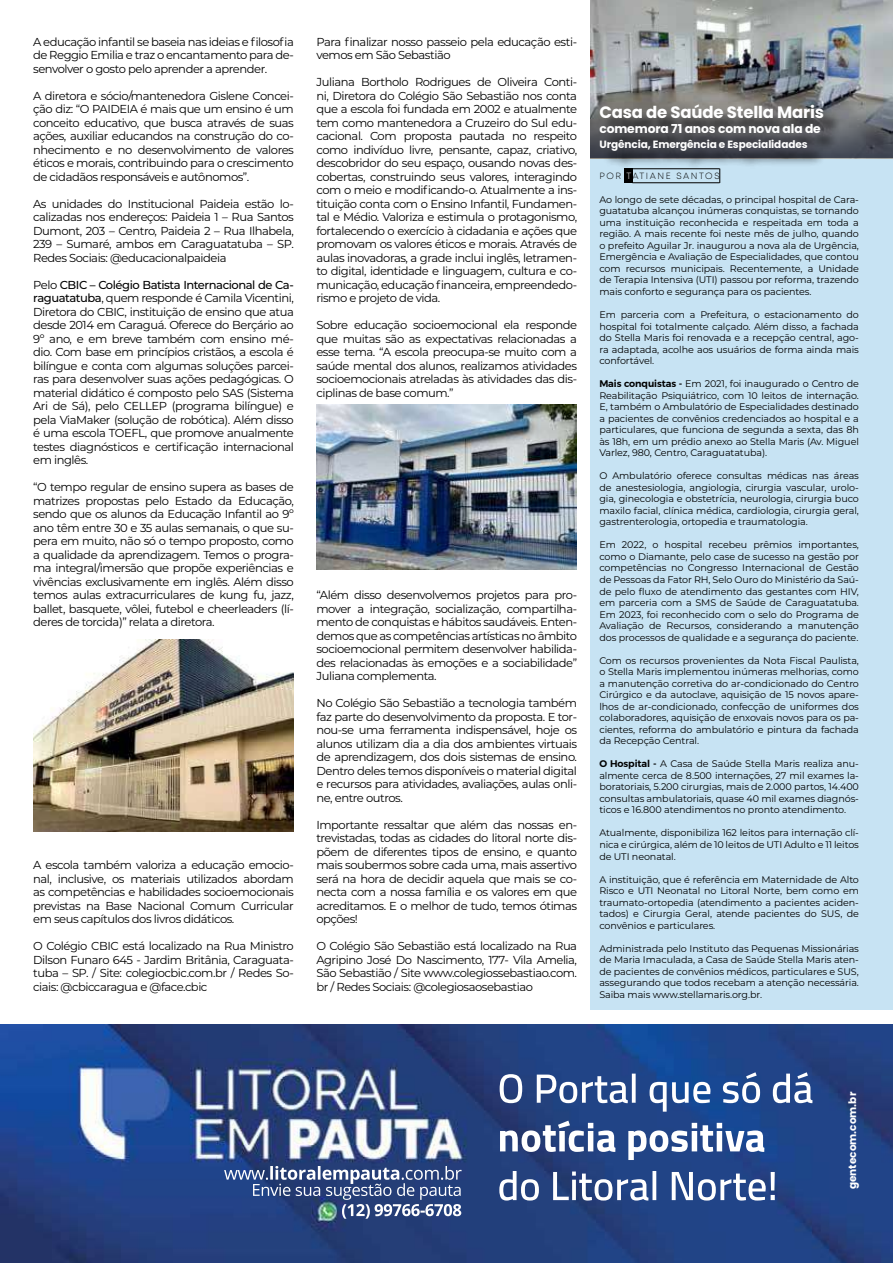
<style>
.page{position:relative;width:893px;height:1263px;background:#fff}
.page>*{position:absolute;margin:0;border:0;box-sizing:border-box;transform-origin:0 0}
.t1{font:700 16.5px "Poppins";letter-spacing:-.01em;color:#fff}
.t2{font:700 12.3px "Poppins";letter-spacing:-.01em;color:#fff}
.t3{font:11.55px/13.5px "Montserrat";letter-spacing:-.04em;color:#000;text-align:justify}
.t4{font:700 10.5px "Poppins";letter-spacing:-.01em;color:#fff}
.t5{font:9.6px/11.6px "Montserrat";letter-spacing:-.01em;color:#000;text-align:justify}
.t6{font:300 9px "Mont";letter-spacing:.175em;color:#000}
.s1{font-weight:500}
.s2{color:#fff}
.s3{font-weight:600}
</style>
<div class="page">
<img style="left:33px;top:639px;width:261px;height:193px">
<img style="left:316px;top:405px;width:261px;height:165px">
<img style="left:1px;top:1025px;width:892px;height:238px">
<div style="left:590px;top:34px;width:303px;height:976px;background:#c7e3f3"></div>
<img style="left:590px;top:0;width:303px;height:56px">
<div style="left:624px;top:169px;width:8px;height:14px;background:#000"></div>
<hr style="left:632px;top:182px;width:88px;height:1px;background:#000">
<svg style="left:719px;top:169px;width:1px;height:14px"></svg>
<img style="left:590px;top:56px;width:303px;height:102px">
<div style="left:602px;top:107px;width:239px;height:62px;background:#000;opacity:.75"></div>
<p class="t3" style="left:33px;top:34px;width:262px">A educação infantil se baseia nas ideias e filosofia de Reggio Emilia e traz o encantamento para de&shy;senvolver o gosto pelo aprender a aprender.</p>
<p class="t3" style="left:33px;top:88px;width:262px">A diretora e sócio/mantenedora Gislene Concei&shy;ção diz: “O PAIDEIA é mais que um ensino é um conceito educativo, que busca através de suas ações, auxiliar educandos na construção do co&shy;nhecimento e no desenvolvimento de valores éticos e morais, contribuindo para o crescimento de cidadãos responsáveis e autônomos”.</p>
<p class="t3" style="left:33px;top:196px;width:262px">As unidades do Institucional Paideia estão lo&shy;calizadas nos endereços: Paideia 1 – Rua Santos Dumont, 203 – Centro, Paideia 2 – Rua Ilhabela, 239 – Sumaré, ambos em Caraguatatuba – SP.<br>Redes Sociais: @educacionalpaideia</p>
<p class="t3" style="left:33px;top:277px;width:262px">Pelo <span class="s1">CBIC – Colégio Batista Internacional de Ca&shy;raguatatuba</span>, quem responde é Camila Vicentini, Diretora do CBIC, instituição de ensino que atua desde 2014 em Caraguá. Oferece do Berçário ao 9º ano, e em breve também com ensino mé&shy;dio. Com base em princípios cristãos, a escola é bilíngue e conta com algumas soluções parcei&shy;ras para desenvolver suas ações pedagógicas. O material didático é composto pelo SAS (Sistema Ari de Sá), pelo CELLEP (programa bilíngue) e pela ViaMaker (solução de robótica). Além disso é uma escola TOEFL, que promove anualmente testes diagnósticos e certificação internacional em inglês.</p>
<p class="t3" style="left:33px;top:480px;width:262px">“O tempo regular de ensino supera as bases de matrizes propostas pelo Estado da Educação, sendo que os alunos da Educação Infantil ao 9º ano têm entre 30 e 35 aulas semanais, o que su&shy;pera em muito, não só o tempo proposto, como a qualidade da aprendizagem. Temos o progra&shy;ma integral/imersão que propõe experiências e vivências exclusivamente em inglês. Além disso temos aulas extracurriculares de kung fu, jazz, ballet, basquete, vôlei, futebol e cheerleaders (lí&shy;deres de torcida)” relata a diretora.</p>
<p class="t3" style="left:33px;top:858px;width:262px">A escola também valoriza a educação emocio&shy;nal, inclusive, os materiais utilizados abordam as competências e habilidades socioemocionais previstas na Base Nacional Comum Curricular em seus capítulos dos livros didáticos.</p>
<p class="t3" style="left:33px;top:939px;width:262px">O Colégio CBIC está localizado na Rua Ministro Dilson Funaro 645 - Jardim Britânia, Caraguata&shy;tuba – SP. / Site: colegiocbic.com.br / Redes So&shy;ciais: @cbiccaragua e @face.cbic</p>
<p class="t3" style="left:316px;top:34px;width:262px">Para finalizar nosso passeio pela educação esti&shy;vemos em São Sebastião</p>
<p class="t3" style="left:316px;top:75px;width:262px">Juliana Bortholo Rodrigues de Oliveira Conti&shy;ni, Diretora do Colégio São Sebastião nos conta que a escola foi fundada em 2002 e atualmente tem como mantenedora a Cruzeiro do Sul edu&shy;cacional. Com proposta pautada no respeito como indivíduo livre, pensante, capaz, criativo, descobridor do seu espaço, ousando novas des&shy;cobertas, construindo seus valores, interagindo com o meio e modificando-o. Atualmente a ins&shy;tituição conta com o Ensino Infantil, Fundamen&shy;tal e Médio. Valoriza e estimula o protagonismo, fortalecendo o exercício à cidadania e ações que promovam os valores éticos e morais. Através de aulas inovadoras, a grade inclui inglês, letramen&shy;to digital, identidade e linguagem, cultura e co&shy;municação, educação financeira, empreendedo&shy;rismo e projeto de vida.</p>
<p class="t3" style="left:316px;top:318px;width:262px">Sobre educação socioemocional ela responde que muitas são as expectativas relacionadas a esse tema. “A escola preocupa-se muito com a saúde mental dos alunos, realizamos atividades socioemocionais atreladas às atividades das dis&shy;ciplinas de base comum.”</p>
<p class="t3" style="left:316px;top:588px;width:262px">“Além disso desenvolvemos projetos para pro&shy;mover a integração, socialização, compartilha&shy;mento de conquistas e hábitos saudáveis. Enten&shy;demos que as competências artísticas no âmbito socioemocional permitem desenvolver habilida&shy;des relacionadas às emoções e a sociabilidade” Juliana complementa.</p>
<p class="t3" style="left:316px;top:696px;width:262px">No Colégio São Sebastião a tecnologia também faz parte do desenvolvimento da proposta. E tor&shy;nou-se uma ferramenta indispensável, hoje os alunos utilizam dia a dia dos ambientes virtuais de aprendizagem, dos dois sistemas de ensino.<br>Dentro deles temos disponíveis o material digital e recursos para atividades, avaliações, aulas onli&shy;ne, entre outros.</p>
<p class="t3" style="left:316px;top:817px;width:262px">Importante ressaltar que além das nossas en&shy;trevistadas, todas as cidades do litoral norte dis&shy;põem de diferentes tipos de ensino, e quanto mais soubermos sobre cada uma, mais assertivo será na hora de decidir aquela que mais se co&shy;necta com a nossa família e os valores em que acreditamos. E o melhor de tudo, temos ótimas opções!</p>
<p class="t3" style="left:316px;top:939px;width:262px">O Colégio São Sebastião está localizado na Rua Agripino José Do Nascimento, 177- Vila Amelia, São Sebastião / Site www.colegiossebastiao.com. br / Redes Sociais: @colegiosaosebastiao</p>
<h1 class="t1" style="left:599px;top:103px;width:226px">Casa de Saúde Stella Maris</h1>
<p class="t2" style="left:599px;top:121px;width:223px">comemora 71 anos com nova ala de</p>
<p class="t4" style="left:599px;top:138px;width:210px">Urgência, Emergência e Especialidades</p>
<p class="t6" style="left:599px;top:170px;width:122px">POR <span class="s2">T</span>ATIANE SANTOS</p>
<p class="t5" style="left:599px;top:193px;width:261px">Ao longo de sete décadas, o principal hospital de Cara&shy;guatatuba alcançou inúmeras conquistas, se tornando uma instituição reconhecida e respeitada em toda a região. A mais recente foi neste mês de julho, quando o prefeito Aguilar Jr. inaugurou a nova ala de Urgência, Emergência e Avaliação de Especialidades, que contou com recursos municipais. Recentemente, a Unidade de Terapia Intensiva (UTI) passou por reforma, trazendo mais conforto e segurança para os pacientes.</p>
<p class="t5" style="left:599px;top:308px;width:261px">Em parceria com a Prefeitura, o estacionamento do hospital foi totalmente calçado. Além disso, a fachada do Stella Maris foi renovada e a recepção central, ago&shy;ra adaptada, acolhe aos usuários de forma ainda mais confortável.</p>
<p class="t5" style="left:599px;top:378px;width:261px"><span class="s3">Mais conquistas -</span> Em 2021, foi inaugurado o Centro de Reabilitação Psiquiátrico, com 10 leitos de internação.<br>E, também o Ambulatório de Especialidades destinado a pacientes de convênios credenciados ao hospital e a particulares, que funciona de segunda a sexta, das 8h às 18h, em um prédio anexo ao Stella Maris (Av. Miguel Varlez, 980, Centro, Caraguatatuba).</p>
<p class="t5" style="left:599px;top:470px;width:261px">O Ambulatório oferece consultas médicas nas áreas de anestesiologia, angiologia, cirurgia vascular, urolo&shy;gia, ginecologia e obstetrícia, neurologia, cirurgia buco maxilo facial, clínica médica, cardiologia, cirurgia geral, gastrenterologia, ortopedia e traumatologia.</p>
<p class="t5" style="left:599px;top:539px;width:261px">Em 2022, o hospital recebeu prêmios importantes, como o Diamante, pelo case de sucesso na gestão por competências no Congresso Internacional de Gestão de Pessoas da Fator RH, Selo Ouro do Ministério da Saú&shy;de pelo fluxo de atendimento das gestantes com HIV, em parceria com a SMS de Saúde de Caraguatatuba.<br>Em 2023, foi reconhecido com o selo do Programa de Avaliação de Recursos, considerando a manutenção dos processos de qualidade e a segurança do paciente.</p>
<p class="t5" style="left:599px;top:654px;width:261px">Com os recursos provenientes da Nota Fiscal Paulista, o Stella Maris implementou inúmeras melhorias, como a manutenção corretiva do ar-condicionado do Centro Cirúrgico e da autoclave, aquisição de 15 novos apare&shy;lhos de ar-condicionado, confecção de uniformes dos colaboradores, aquisição de enxovais novos para os pa&shy;cientes, reforma do ambulatório e pintura da fachada da Recepção Central.</p>
<p class="t5" style="left:599px;top:758px;width:261px"><span class="s3">O Hospital -</span> A Casa de Saúde Stella Maris realiza anu&shy;almente cerca de 8.500 internações, 27 mil exames la&shy;boratoriais, 5.200 cirurgias, mais de 2.000 partos, 14.400 consultas ambulatoriais, quase 40 mil exames diagnós&shy;ticos e 16.800 atendimentos no pronto atendimento.</p>
<p class="t5" style="left:599px;top:827px;width:261px">Atualmente, disponibiliza 162 leitos para internação clí&shy;nica e cirúrgica, além de 10 leitos de UTI Adulto e 11 leitos de UTI neonatal.</p>
<p class="t5" style="left:599px;top:873px;width:261px">A instituição, que é referência em Maternidade de Alto Risco e UTI Neonatal no Litoral Norte, bem como em traumato-ortopedia (atendimento a pacientes aciden&shy;tados) e Cirurgia Geral, atende pacientes do SUS, de convênios e particulares.</p>
<p class="t5" style="left:599px;top:942px;width:261px">Administrada pelo Instituto das Pequenas Missionárias de Maria Imaculada, a Casa de Saúde Stella Maris aten&shy;de pacientes de convênios médicos, particulares e SUS, assegurando que todos recebam a atenção necessária.<br>Saiba mais www.stellamaris.org.br.</p>
<p class="t4" style="left:846px;top:1189px;width:99px;rotate:-90deg">gentecom.com.br</p>
</div>
